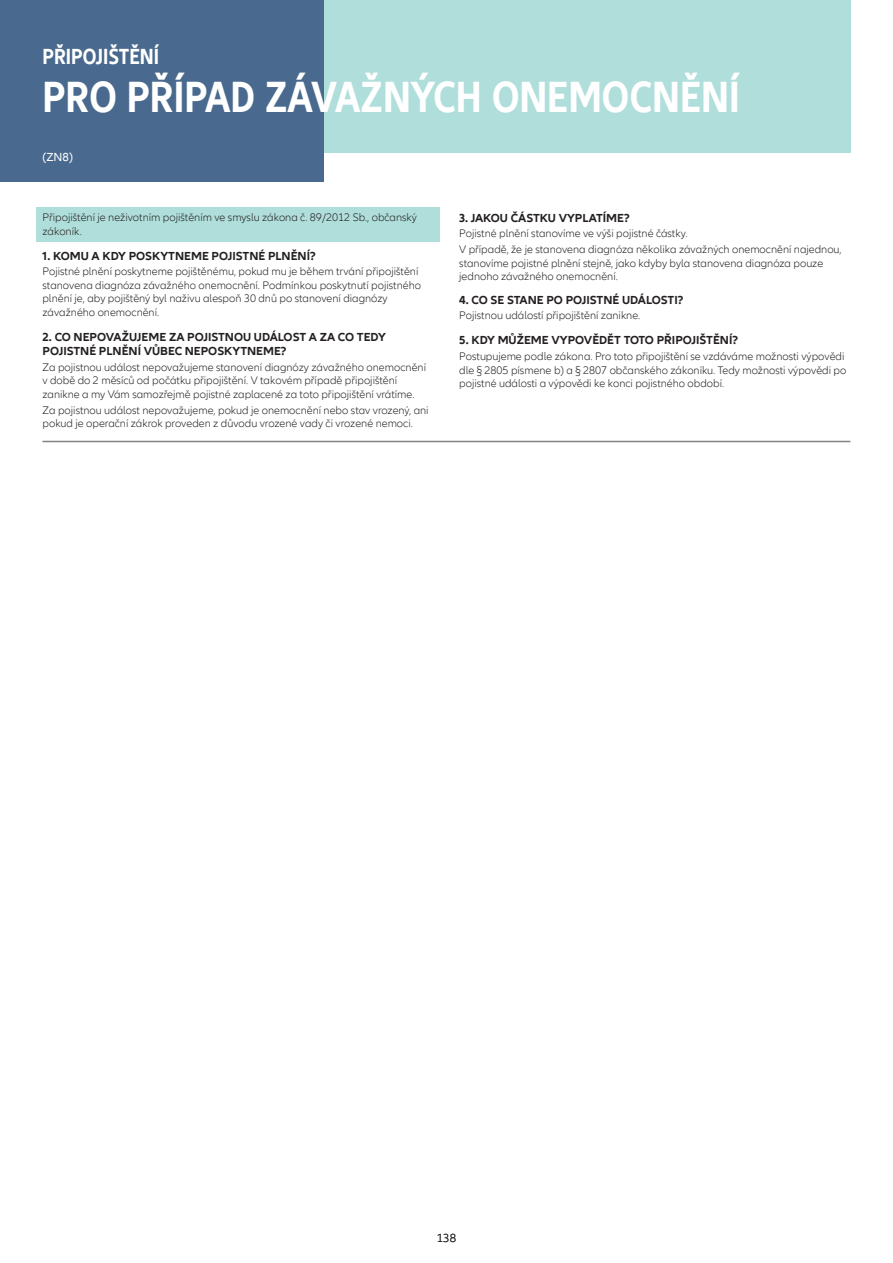
<style>
.page{position:relative;width:893px;height:1263px;background:#fff}
.page>*{position:absolute;margin:0;border:0;box-sizing:border-box;transform-origin:0 0}
.t1{font:700 condensed 45px "Allianz Neo";color:#fff}
.t2{font:700 condensed 22.5px "Allianz Neo";color:#fff}
.otázky{font:700 12px/14.4px "Allianz Neo";color:#231f20}
.t3{font:12px "Allianz Neo";color:#fff}
.text{font:300 12px "Allianz Neo";color:#231f20}
.text-2{font:300 11.25px/13.5px "Allianz Neo";color:#231f20}
</style>
<div class="page">
<div style="left:36px;top:207px;width:404px;height:35px;background:#afdedb"></div>
<div style="left:271px;top:0;width:579px;height:152px;background:#afdedb"></div>
<div style="left:0;top:0;width:323px;height:182px;background:#496a8e"></div>
<hr style="left:43px;top:441px;width:807px;height:1px;background:#808285">
<p class="t2" style="left:43px;top:43px;width:118px">PŘIPOJIŠTĚNÍ</p>
<p class="t1" style="left:43px;top:71px;width:699px">PRO PŘÍPAD ZÁVAŽNÝCH ONEMOCNĚNÍ</p>
<p class="t3" style="left:43px;top:150px;width:32px">(ZN8)</p>
<p class="text-2" style="left:43px;top:211px;width:376px">Připojištění je neživotním pojištěním ve smyslu zákona č. 89/2012 Sb., občanský zákoník.</p>
<p class="otázky" style="left:43px;top:249px;width:275px">1. KOMU A KDY POSKYTNEME POJISTNÉ PLNĚNÍ?</p>
<p class="text-2" style="left:43px;top:265px;width:380px">Pojistné plnění poskytneme pojištěnému, pokud mu je během trvání připojištění stanovena diagnóza závažného onemocnění. Podmínkou poskytnutí pojistného plnění je, aby pojištěný byl naživu alespoň 30 dnů po stanovení diagnózy závažného onemocnění.</p>
<p class="otázky" style="left:43px;top:330px;width:345px">2. CO NEPOVAŽUJEME ZA POJISTNOU UDÁLOST A ZA CO TEDY<br>POJISTNÉ PLNĚNÍ VŮBEC NEPOSKYTNEME?</p>
<p class="text-2" style="left:43px;top:361px;width:385px">Za pojistnou událost nepovažujeme stanovení diagnózy závažného onemocnění v době do 2 měsíců od počátku připojištění. V takovém případě připojištění zanikne a my Vám samozřejmě pojistné zaplacené za toto připojištění vrátíme.</p>
<p class="text-2" style="left:43px;top:403px;width:388px">Za pojistnou událost nepovažujeme, pokud je onemocnění nebo stav vrozený, ani pokud je operační zákrok proveden z důvodu vrozené vady či vrozené nemoci.</p>
<p class="otázky" style="left:459px;top:211px;width:172px">3. JAKOU ČÁSTKU VYPLATÍME?</p>
<p class="text-2" style="left:459px;top:227px;width:230px">Pojistné plnění stanovíme ve výši pojistné částky.</p>
<p class="text-2" style="left:459px;top:243px;width:384px">V případě, že je stanovena diagnóza několika závažných onemocnění najednou, stanovíme pojistné plnění stejně, jako kdyby byla stanovena diagnóza pouze jednoho závažného onemocnění.</p>
<p class="otázky" style="left:459px;top:293px;width:226px">4. CO SE STANE PO POJISTNÉ UDÁLOSTI?</p>
<p class="text-2" style="left:459px;top:309px;width:183px">Pojistnou událostí připojištění zanikne.</p>
<p class="otázky" style="left:459px;top:333px;width:280px">5. KDY MŮŽEME VYPOVĚDĚT TOTO PŘIPOJIŠTĚNÍ?</p>
<p class="text-2" style="left:459px;top:350px;width:389px">Postupujeme podle zákona. Pro toto připojištění se vzdáváme možnosti výpovědi dle § 2805 písmene b) a § 2807 občanského zákoníku. Tedy možnosti výpovědi po pojistné události a výpovědi ke konci pojistného období.</p>
<p class="text" style="left:437px;top:1231px;width:21px">138</p>
</div>
